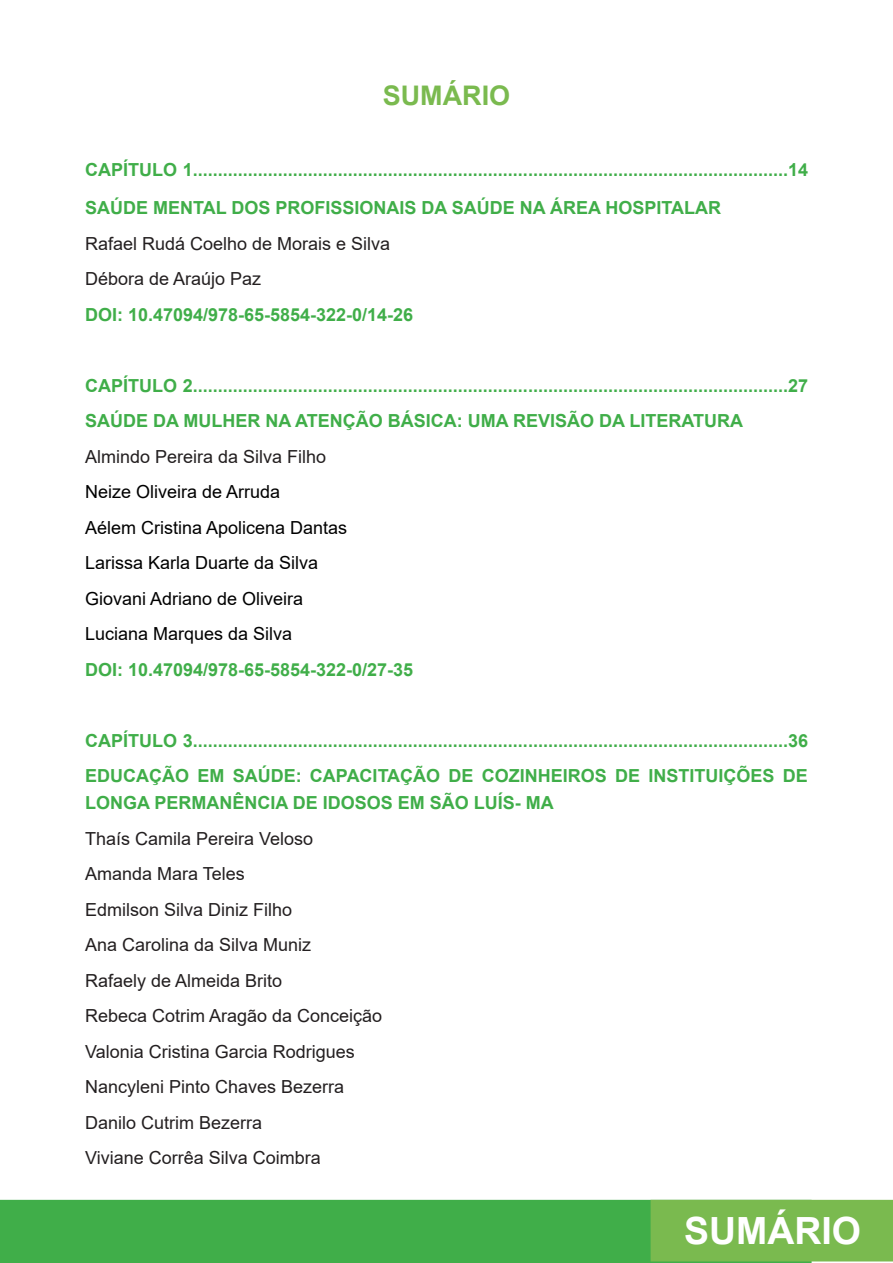
<style>
.page{position:relative;width:893px;height:1263px;background:#fff}
.page>*{position:absolute;margin:0;border:0;box-sizing:border-box;transform-origin:0 0}
.t1{font:700 37.5px "Arial";color:#fff}
.t2{font:700 27px "Arial";color:#7aba4f}
.CAPA{font:700 18px/27px "Arial";color:#40ae49}
.t3{font:18px "Arial";color:#231f20}
.t4{font:18px "Arial";color:#000}
</style>
<div class="page">
<div style="left:0;top:1200px;width:812px;height:63px;background:#40ae49"></div>
<div style="left:651px;top:1200px;width:242px;height:61px;background:#7aba4f"></div>
<p class="t2" style="left:383px;top:76px;width:129px">SUMÁRIO</p>
<p class="CAPA" style="left:85px;top:156px;width:725px">CAPÍTULO 1.......................................................................................................................14</p>
<p class="CAPA" style="left:85px;top:195px;width:638px">SAÚDE MENTAL DOS PROFISSIONAIS DA SAÚDE NA ÁREA HOSPITALAR</p>
<p class="t3" style="left:85px;top:231px;width:307px">Rafael Rudá Coelho de Morais e Silva</p>
<p class="t3" style="left:85px;top:266px;width:178px">Débora de Araújo Paz</p>
<p class="CAPA" style="left:85px;top:301px;width:330px">DOI: 10.47094/978-65-5854-322-0/14-26</p>
<p class="CAPA" style="left:85px;top:372px;width:725px">CAPÍTULO 2.......................................................................................................................27</p>
<p class="CAPA" style="left:85px;top:408px;width:659px">SAÚDE DA MULHER NA ATENÇÃO BÁSICA: UMA REVISÃO DA LITERATURA</p>
<p class="t3" style="left:85px;top:444px;width:243px">Almindo Pereira da Silva Filho</p>
<p class="t4" style="left:85px;top:480px;width:197px">Neize Oliveira de Arruda</p>
<p class="t4" style="left:85px;top:515px;width:264px">Aélem Cristina Apolicena Dantas</p>
<p class="t4" style="left:85px;top:551px;width:235px">Larissa Karla Duarte da Silva</p>
<p class="t4" style="left:85px;top:586px;width:220px">Giovani Adriano de Oliveira</p>
<p class="t4" style="left:85px;top:622px;width:209px">Luciana Marques da Silva</p>
<p class="CAPA" style="left:85px;top:656px;width:330px">DOI: 10.47094/978-65-5854-322-0/27-35</p>
<p class="CAPA" style="left:85px;top:727px;width:725px">CAPÍTULO 3.......................................................................................................................36</p>
<p class="CAPA" style="left:85px;top:763px;width:724px">EDUCAÇÃO EM SAÚDE: CAPACITAÇÃO DE COZINHEIROS DE INSTITUIÇÕES DE<br>LONGA PERMANÊNCIA DE IDOSOS EM SÃO LUÍS- MA</p>
<p class="t3" style="left:85px;top:826px;width:230px">Thaís Camila Pereira Veloso</p>
<p class="t3" style="left:85px;top:862px;width:161px">Amanda Mara Teles</p>
<p class="t3" style="left:85px;top:897px;width:209px">Edmilson Silva Diniz Filho</p>
<p class="t3" style="left:85px;top:933px;width:228px">Ana Carolina da Silva Muniz</p>
<p class="t3" style="left:85px;top:968px;width:199px">Rafaely de Almeida Brito</p>
<p class="t3" style="left:85px;top:1004px;width:299px">Rebeca Cotrim Aragão da Conceição</p>
<p class="t3" style="left:85px;top:1039px;width:271px">Valonia Cristina Garcia Rodrigues</p>
<p class="t3" style="left:85px;top:1075px;width:261px">Nancyleni Pinto Chaves Bezerra</p>
<p class="t3" style="left:85px;top:1110px;width:179px">Danilo Cutrim Bezerra</p>
<p class="t3" style="left:85px;top:1146px;width:237px">Viviane Corrêa Silva Coimbra</p>
<h1 class="t1" style="left:684px;top:1205px;width:179px">SUMÁRIO</h1>
</div>
